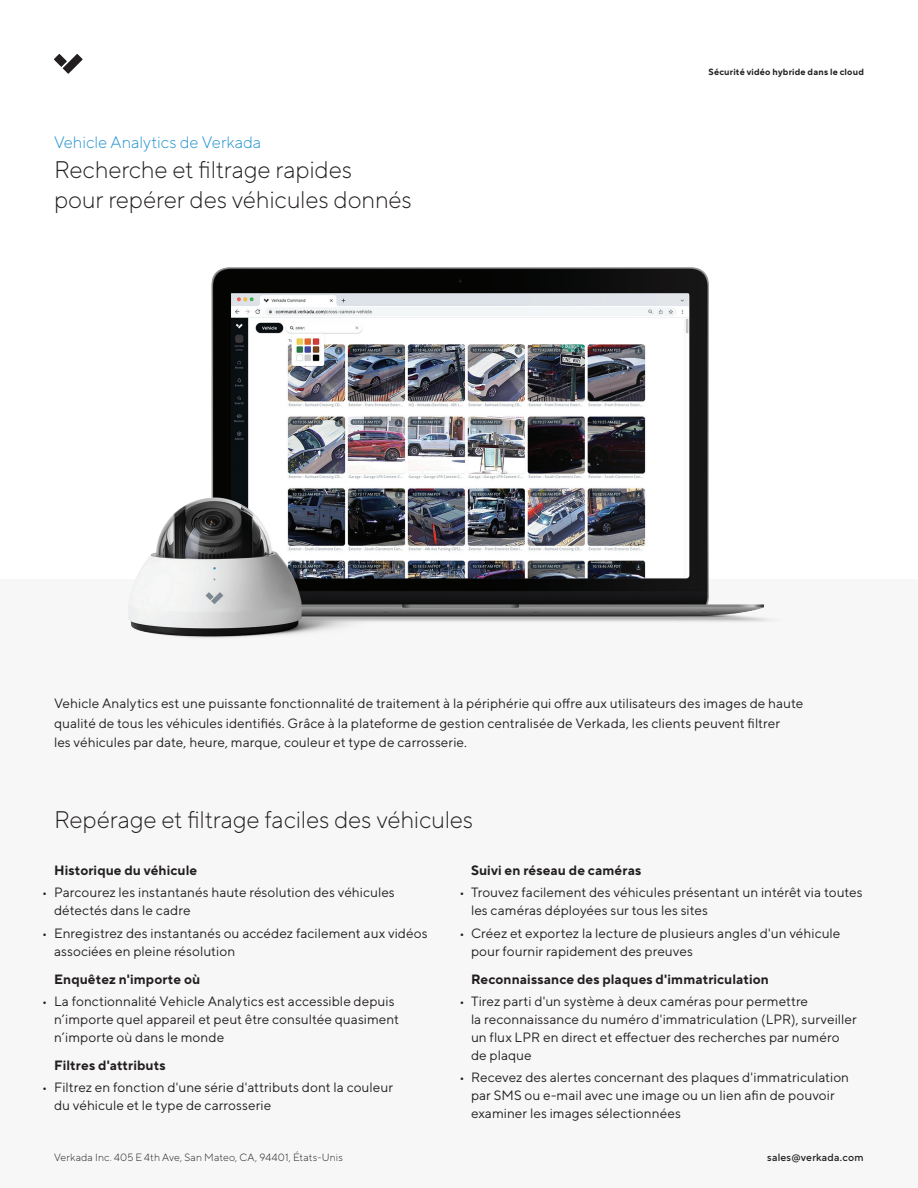
<style>
.page{position:relative;width:918px;height:1188px;background:#fff}
.page>*{position:absolute;margin:0;border:0;box-sizing:border-box;transform-origin:0 0}
.t1{font:300 24px/30px "TT Norms Pro";letter-spacing:-.01em;color:#231f20}
.t2{font:300 16.5px "TT Norms Pro";color:#2092cd}
.t3{font:13.5px/18px "TT Norms Pro";letter-spacing:.005em;color:#231f20}
.t4{font:700 13.5px "TT Norms Pro";letter-spacing:.01em;color:#231f20}
.t5{font:300 10.5px "TT Norms Pro";letter-spacing:.02em;color:#231f20}
.t6{font:500 10.5px "TT Norms Pro";letter-spacing:.02em;color:#231f20}
.t7{font:700 9px "TT Norms Pro";letter-spacing:.02em;color:#231f20}
</style>
<div class="page">
<div style="left:0;top:579px;width:918px;height:609px;background:#f7f7f8;border-radius:2px"></div>
<svg style="left:54px;top:54px;width:29px;height:20px"></svg>
<img style="left:128px;top:267px;width:641px;height:371px">
<p class="t2" style="left:54px;top:130px;width:209px">Vehicle Analytics de Verkada</p>
<h1 class="t1" style="left:54px;top:152px;width:359px">Recherche et filtrage rapides<br>pour repérer des véhicules donnés</h1>
<p class="t7" style="left:708px;top:65px;width:157px">Sécurité vidéo hybride dans le cloud</p>
<p class="t3" style="left:54px;top:693px;width:751px;line-height:19.5px">Vehicle Analytics est une puissante fonctionnalité de traitement à la périphérie qui offre aux utilisateurs des images de haute qualité de tous les véhicules identifiés. Grâce à la plateforme de gestion centralisée de Verkada, les clients peuvent filtrer<br>les véhicules par date, heure, marque, couleur et type de carrosserie.</p>
<h1 class="t1" style="left:54px;top:802px;width:421px">Repérage et filtrage faciles des véhicules</h1>
<p class="t4" style="left:54px;top:860px;width:145px">Historique du véhicule</p>
<p class="t3" style="left:54px;top:883px;width:342px;text-indent:-12px">• Parcourez les instantanés haute résolution des véhicules détectés dans le cadre</p>
<p class="t3" style="left:54px;top:923px;width:375px;text-indent:-12px">• Enregistrez des instantanés ou accédez facilement aux vidéos associées en pleine résolution</p>
<p class="t4" style="left:54px;top:969px;width:148px">Enquêtez n'importe où</p>
<p class="t3" style="left:54px;top:991px;width:347px;text-indent:-12px">• La fonctionnalité Vehicle Analytics est accessible depuis n’importe quel appareil et peut être consultée quasiment n’importe où dans le monde</p>
<p class="t4" style="left:54px;top:1055px;width:113px">Filtres d'attributs</p>
<p class="t3" style="left:54px;top:1078px;width:341px;text-indent:-12px">• Filtrez en fonction d'une série d'attributs dont la couleur du véhicule et le type de carrosserie</p>
<p class="t4" style="left:471px;top:860px;width:172px">Suivi en réseau de caméras</p>
<p class="t3" style="left:471px;top:883px;width:393px;text-indent:-12px">• Trouvez facilement des véhicules présentant un intérêt via toutes les caméras déployées sur tous les sites</p>
<p class="t3" style="left:471px;top:923px;width:371px;text-indent:-12px">• Créez et exportez la lecture de plusieurs angles d'un véhicule pour fournir rapidement des preuves</p>
<p class="t4" style="left:471px;top:969px;width:299px">Reconnaissance des plaques d'immatriculation</p>
<p class="t3" style="left:471px;top:991px;width:387px;text-indent:-12px">• Tirez parti d'un système à deux caméras pour permettre<br>la reconnaissance du numéro d'immatriculation (LPR), surveiller un flux LPR en direct et effectuer des recherches par numéro de plaque</p>
<p class="t3" style="left:471px;top:1067px;width:380px;text-indent:-12px">• Recevez des alertes concernant des plaques d'immatriculation par SMS ou e-mail avec une image ou un lien afin de pouvoir examiner les images sélectionnées</p>
<p class="t5" style="left:54px;top:1150px;width:290px">Verkada Inc. 405 E 4th Ave, San Mateo, CA, 94401, États-Unis</p>
<p class="t6" style="left:767px;top:1150px;width:98px">sales@verkada.com</p>
</div>
